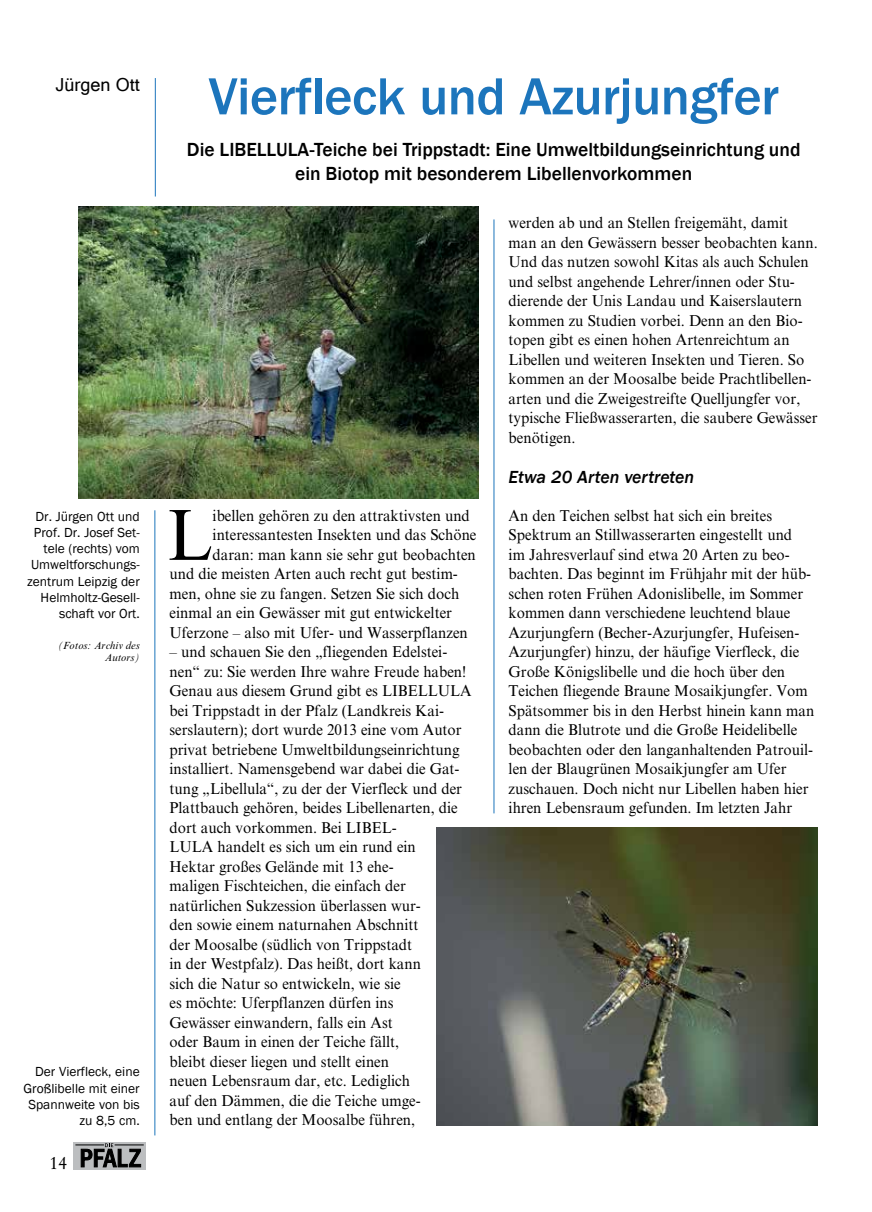
<style>
.page{position:relative;width:872px;height:1212px;background:#fff}
.page>*{position:absolute;margin:0;border:0;box-sizing:border-box;transform-origin:0 0}
.t1{font:72.45px "Times New Roman MT Std";color:#000;scale:.95 1}
.t2{font:500 54px "Franklin Gothic";letter-spacing:-.01em;color:#1c75bc}
.t3{font:500 19.5px/23.4px "Franklin Gothic";color:#000;text-align:center}
.t4{font:italic 500 18px "Franklin Gothic";color:#000}
.t5{font:18px "Microsoft Sans Serif";color:#000}
.t6{font:18px "Stempel Garamond LT Std";color:#000}
.t7{font:15.75px/19.5px "Times New Roman MT Std";color:#000;scale:.95 1}
.t8{font:13.5px/16.2px "Franklin Gothic";color:#000;text-align:right}
.t9{font:italic 10.5px/12.6px "Times New Roman MT Std";color:#000;text-align:right}
</style>
<div class="page">
<hr style="left:155px;top:510px;width:1px;height:625px;background:#1c75bc">
<hr style="left:155px;top:78px;width:1px;height:118px;background:#1c75bc">
<div style="left:74px;top:1142px;width:72px;height:28px;background:#bcbec0"></div>
<svg style="left:75px;top:1143px;width:69px;height:25px"></svg>
<hr style="left:494px;top:219px;width:1px;height:594px;background:#1c75bc">
<img style="left:79px;top:207px;width:400px;height:292px">
<img style="left:436px;top:827px;width:382px;height:298px">
<p class="t5" style="left:55px;top:73px;width:86px">Jürgen Ott</p>
<p class="t8" style="left:27px;top:508px;width:114px">Dr. Jürgen Ott und<br>Prof. Dr. Josef Set&shy;tele (rechts) vom<br>Umweltforschungs&shy;zentrum Leipzig der<br>Helmholtz-Gesell&shy;schaft vor Ort.</p>
<p class="t9" style="left:58px;top:639px;width:83px">(Fotos: Archiv des<br>Autors)</p>
<p class="t8" style="left:24px;top:1064px;width:118px">Der Vierfleck, eine<br>Großlibelle mit einer<br>Spannweite von bis zu 8,5 cm.</p>
<p class="t6" style="left:50px;top:1151px;width:19px">14</p>
<h2 class="t2" style="left:208px;top:63px;width:572px">Vierfleck und Azurjungfer</h2>
<p class="t3" style="left:187px;top:138px;width:615px">Die LIBELLULA-Teiche bei Trippstadt: Eine Umweltbildungseinrichtung und ein Biotop mit besonderem Libellenvorkommen</p>
<h1 class="t1" style="left:167px;top:493px;width:50px">L</h1>
<p class="t7" style="left:213px;top:506px;width:272px">ibellen gehören zu den attraktivsten und</p>
<p class="t7" style="left:213px;top:525px;width:279px">interessantesten Insekten und das Schöne</p>
<p class="t7" style="left:213px;top:545px;width:278px">daran: man kann sie sehr gut beobachten</p>
<p class="t7" style="left:169px;top:564px;width:305px">und die meisten Arten auch recht gut bestim-</p>
<p class="t7" style="left:169px;top:584px;width:306px">men, ohne sie zu fangen. Setzen Sie sich doch</p>
<p class="t7" style="left:169px;top:603px;width:299px">einmal an ein Gewässer mit gut entwickelter</p>
<p class="t7" style="left:169px;top:623px;width:315px">Uferzone – also mit Ufer- und Wasserpflanzen</p>
<p class="t7" style="left:169px;top:642px;width:319px">– und schauen Sie den „fliegenden Edelstei&shy;nen“ zu: Sie werden Ihre wahre Freude haben!<br>Genau aus diesem Grund gibt es LIBELLULA bei Trippstadt in der Pfalz (Landkreis Kai&shy;serslautern); dort wurde 2013 eine vom Autor privat betriebene Umweltbildungseinrichtung installiert. Namensgebend war dabei die Gat&shy;tung „Libellula“, zu der der Vierfleck und der Plattbauch gehören, beides Libellenarten, die dort auch vorkommen. Bei LIBEL-<br>LULA handelt es sich um ein rund ein<br>Hektar großes Gelände mit 13 ehe-<br>maligen Fischteichen, die einfach der natürlichen Sukzession überlassen wur-<br>den sowie einem naturnahen Abschnitt<br>der Moosalbe (südlich von Trippstadt<br>in der Westpfalz). Das heißt, dort kann<br>sich die Natur so entwickeln, wie sie<br>es möchte: Uferpflanzen dürfen ins<br>Gewässer einwandern, falls ein Ast<br>oder Baum in einen der Teiche fällt,<br>bleibt dieser liegen und stellt einen<br>neuen Lebensraum dar, etc. Lediglich<br>auf den Dämmen, die die Teiche umge-<br>ben und entlang der Moosalbe führen,</p>
<p class="t7" style="left:508px;top:213px;width:327px">werden ab und an Stellen freigemäht, damit man an den Gewässern besser beobachten kann.<br>Und das nutzen sowohl Kitas als auch Schulen und selbst angehende Lehrer/innen oder Stu&shy;dierende der Unis Landau und Kaiserslautern kommen zu Studien vorbei. Denn an den Bio&shy;topen gibt es einen hohen Artenreichtum an Libellen und weiteren Insekten und Tieren. So kommen an der Moosalbe beide Prachtlibellen&shy;arten und die Zweigestreifte Quelljungfer vor, typische Fließwasserarten, die saubere Gewässer benötigen.</p>
<p class="t4" style="left:508px;top:466px;width:187px">Etwa 20 Arten vertreten</p>
<p class="t7" style="left:508px;top:506px;width:323px">An den Teichen selbst hat sich ein breites Spektrum an Stillwasserarten eingestellt und<br>im Jahresverlauf sind etwa 20 Arten zu beo&shy;bachten. Das beginnt im Frühjahr mit der hüb&shy;schen roten Frühen Adonislibelle, im Sommer kommen dann verschiedene leuchtend blaue Azurjungfern (Becher-Azurjungfer, Hufeisen-Azurjungfer) hinzu, der häufige Vierfleck, die Große Königslibelle und die hoch über den Teichen fliegende Braune Mosaikjungfer. Vom Spätsommer bis in den Herbst hinein kann man dann die Blutrote und die Große Heidelibelle beobachten oder den langanhaltenden Patrouil&shy;len der Blaugrünen Mosaikjungfer am Ufer zuschauen. Doch nicht nur Libellen haben hier ihren Lebensraum gefunden. Im letzten Jahr</p>
</div>
